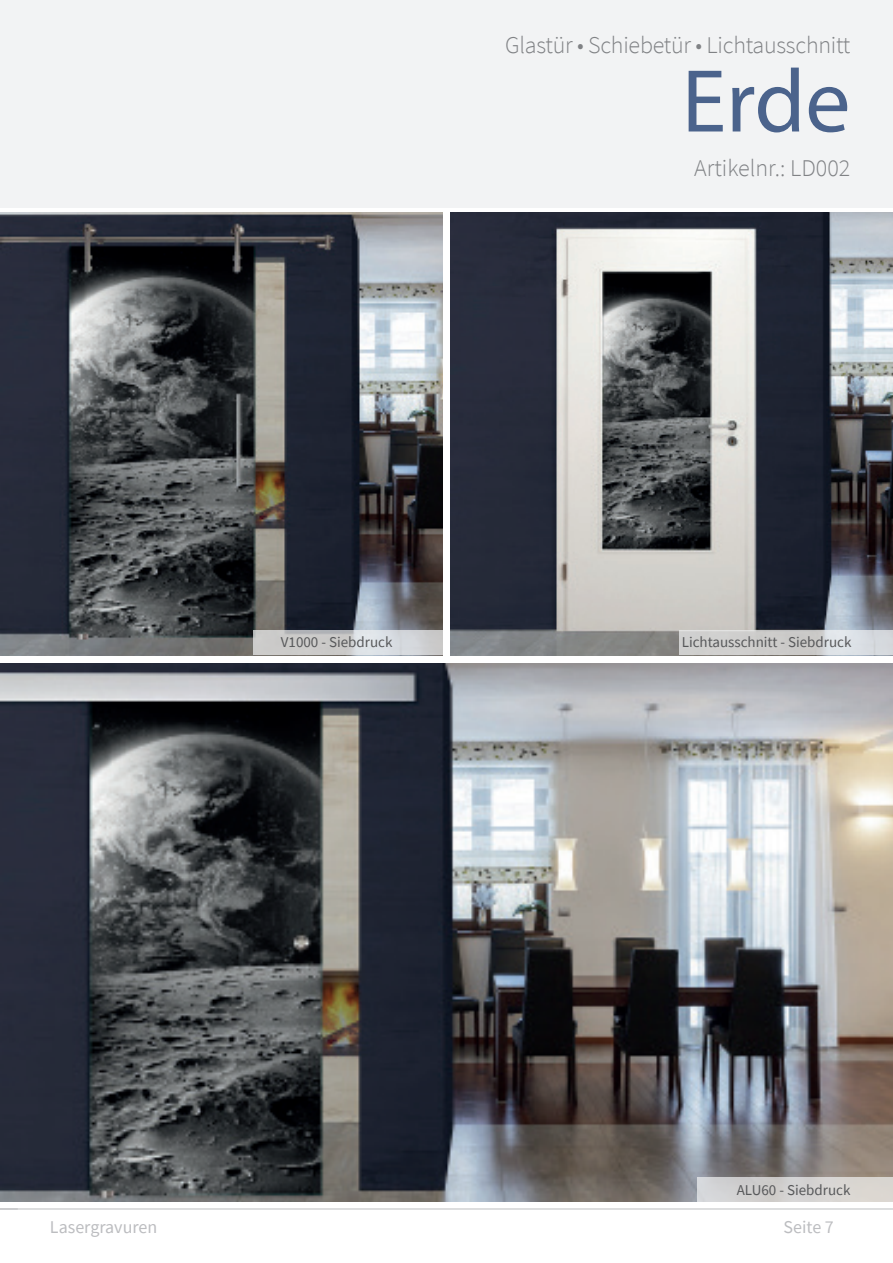
<style>
.page{position:relative;width:893px;height:1263px;background:#fff}
.page>*{position:absolute;margin:0;border:0;box-sizing:border-box;transform-origin:0 0}
.t1{font:90px "Myriad Pro";color:#4b638c}
.t2{font:300 24px "Source Sans Pro";letter-spacing:-.01em;color:#808285}
.t3{font:18px "Source Sans Pro";color:#bcbdc0}
.t4{font:15px "Source Sans Pro";color:#57585a}
</style>
<div class="page">
<div style="left:0;top:0;width:893px;height:208px;background:#f2f3f4"></div>
<hr style="left:0;top:1208px;width:893px;height:1px;background:#bcbdc0">
<img style="left:0;top:213px;width:442px;height:442px">
<img style="left:451px;top:213px;width:442px;height:442px">
<img style="left:0;top:664px;width:893px;height:537px">
<div style="left:697px;top:1177px;width:196px;height:25px;background:#d5d4d1"></div>
<svg style="left:679px;top:630px;width:214px;height:25px;background:#d1d2d3"></svg>
<svg style="left:253px;top:630px;width:189px;height:25px;background:#cecfd1"></svg>
<h2 class="t2" style="left:505px;top:31px;width:347px">Glastür • Schiebetür • Lichtausschnitt</h2>
<h1 class="t1" style="left:682px;top:46px;width:170px">Erde</h1>
<h2 class="t2" style="left:694px;top:153px;width:158px">Artikelnr.: LD002</h2>
<p class="t4" style="left:281px;top:632px;width:113px">V1000 - Siebdruck</p>
<p class="t4" style="left:682px;top:632px;width:171px">Lichtausschnitt - Siebdruck</p>
<p class="t4" style="left:737px;top:1181px;width:115px">ALU60 - Siebdruck</p>
<p class="t3" style="left:50px;top:1216px;width:109px">Lasergravuren</p>
<p class="t3" style="left:784px;top:1216px;width:52px">Seite 7</p>
</div>
